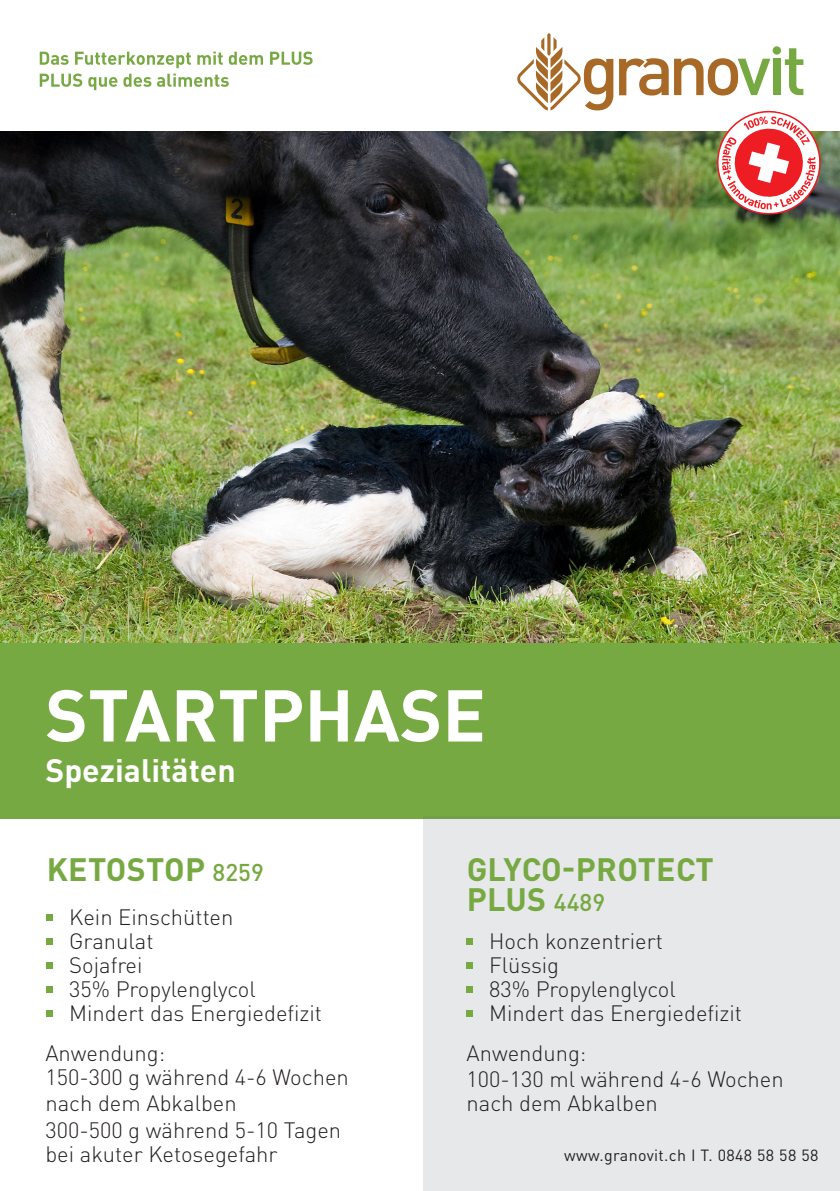
<style>
.page{position:relative;width:840px;height:1191px;background:#fff}
.page>*{position:absolute;margin:0;border:0;box-sizing:border-box;transform-origin:0 0}
.t1{font:700 72px "DIN";color:#fff}
.t2{font:700 32px "DIN Pro";letter-spacing:.01em;color:#77a942}
.t3{font:700 32px "DIN";color:#fff}
.t4{font:300 22px/24px "DIN";color:#231f20}
.Text__bottom{font:16px "DINOT";letter-spacing:.02em;color:#231f20}
.s1{font-weight:500;font-size:24px}
</style>
<div class="page">
<img style="left:0;top:131px;width:839px;height:511px">
<svg style="left:40px;top:52px;width:29px;height:13px"></svg>
<svg style="left:75px;top:52px;width:116px;height:16px"></svg>
<svg style="left:197px;top:52px;width:26px;height:13px"></svg>
<svg style="left:229px;top:52px;width:34px;height:13px"></svg>
<svg style="left:270px;top:52px;width:42px;height:13px"></svg>
<svg style="left:40px;top:74px;width:42px;height:13px"></svg>
<svg style="left:88px;top:77px;width:29px;height:13px"></svg>
<svg style="left:123px;top:74px;width:28px;height:13px"></svg>
<svg style="left:157px;top:74px;width:72px;height:13px"></svg>
<div style="left:0;top:642px;width:839px;height:176px;background:#77a942"></div>
<div style="left:422px;top:816px;width:417px;height:375px;background:#e7e8e9"></div>
<svg style="left:466px;top:938px;width:6px;height:6px"></svg>
<svg style="left:466px;top:962px;width:6px;height:6px"></svg>
<svg style="left:466px;top:986px;width:6px;height:6px"></svg>
<svg style="left:466px;top:1011px;width:6px;height:6px"></svg>
<svg style="left:46px;top:914px;width:6px;height:6px"></svg>
<svg style="left:46px;top:938px;width:6px;height:6px"></svg>
<svg style="left:46px;top:962px;width:6px;height:6px"></svg>
<svg style="left:46px;top:986px;width:6px;height:6px"></svg>
<svg style="left:46px;top:1011px;width:6px;height:6px"></svg>
<svg style="left:516px;top:33px;width:309px;height:186px"></svg>
<p class="t1" style="left:45px;top:668px;width:442px">STARTPHASE</p>
<p class="t3" style="left:45px;top:749px;width:192px">Spezialitäten</p>
<p class="t2" style="left:47px;top:847px;width:218px">KETOSTOP <span class="s1">8259</span></p>
<p class="t2" style="left:466px;top:847px;width:248px">GLYCO-PROTECT</p>
<p class="t2" style="left:466px;top:877px;width:140px">PLUS <span class="s1">4489</span></p>
<p class="t4" style="left:69px;top:905px;width:166px">Kein Einschütten</p>
<p class="t4" style="left:69px;top:929px;width:86px">Granulat</p>
<p class="t4" style="left:69px;top:953px;width:75px">Sojafrei</p>
<p class="t4" style="left:69px;top:977px;width:188px">35% Propylenglycol</p>
<p class="t4" style="left:69px;top:1001px;width:254px">Mindert das Energiedefizit</p>
<p class="t4" style="left:489px;top:929px;width:175px">Hoch konzentriert</p>
<p class="t4" style="left:489px;top:953px;width:71px">Flüssig</p>
<p class="t4" style="left:489px;top:977px;width:188px">83% Propylenglycol</p>
<p class="t4" style="left:489px;top:1001px;width:254px">Mindert das Energiedefizit</p>
<p class="t4" style="left:45px;top:1041px;width:121px">Anwendung:</p>
<p class="t4" style="left:45px;top:1064px;width:305px;line-height:26px">150-300 g während 4-6 Wochen nach dem Abkalben</p>
<p class="t4" style="left:45px;top:1118px;width:297px">300-500 g während 5-10 Tagen bei akuter Ketosegefahr</p>
<p class="t4" style="left:466px;top:1041px;width:121px">Anwendung:</p>
<p class="t4" style="left:466px;top:1067px;width:318px">100-130 ml während 4-6 Wochen nach dem Abkalben</p>
<p class="Text__bottom" style="left:564px;top:1143px;width:255px">www.granovit.ch I T. 0848 58 58 58</p>
</div>
